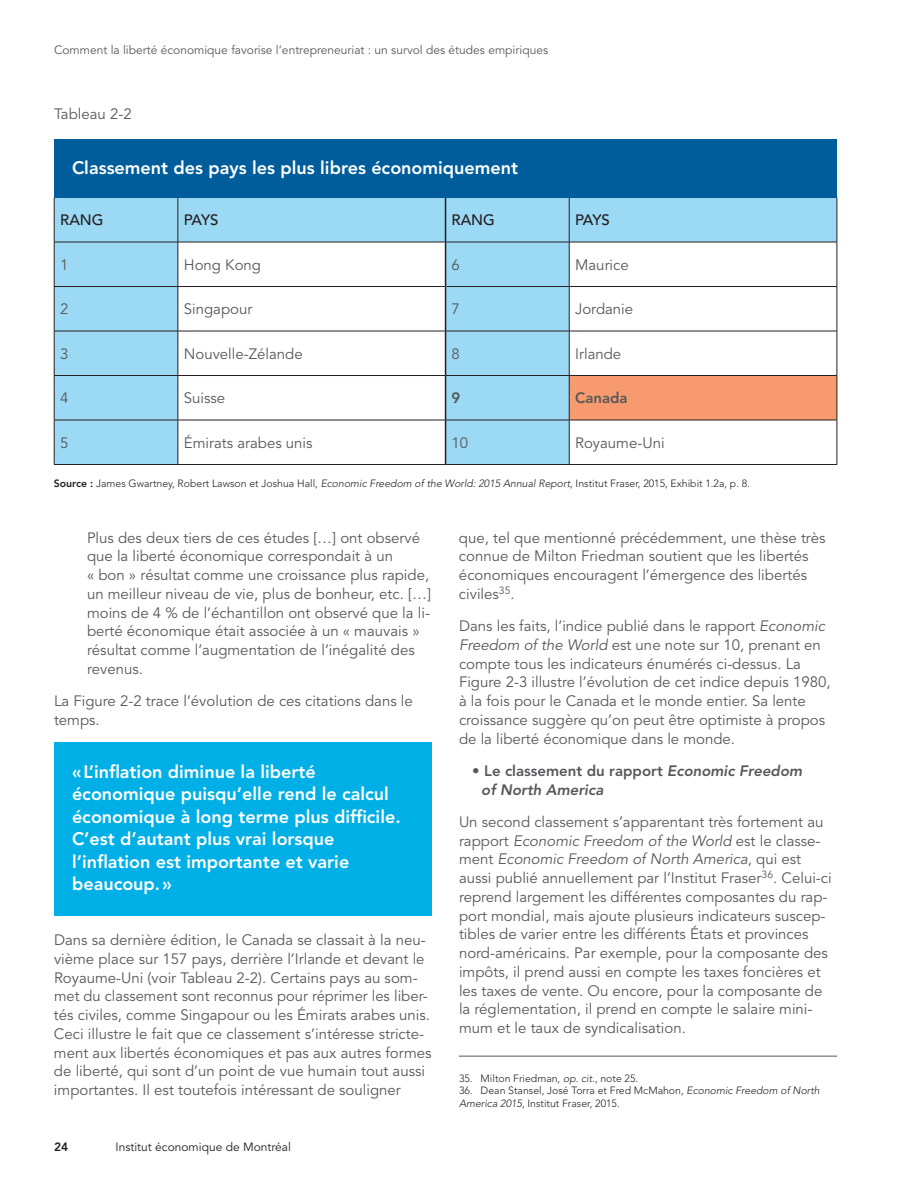
<style>
.page{position:relative;width:918px;height:1188px;background:#fff}
.page>*{position:absolute;margin:0;border:0;box-sizing:border-box;transform-origin:0 0}
.t1{font:800 18px/22.5px "Avenir LT Std";color:#fff}
.t2{font:15px/18.8px "Avenir LT Std";color:#57585a}
.t3{font:italic 800 15px/18.8px "Avenir LT Std";color:#57585a}
.t4{font:500 15px "Avenir LT Std";color:#231f20}
.t5{font:800 15px "Avenir LT Std";color:#57585a}
.t6{font:12px "Avenir LT Std";color:#57585a}
.t7{font:12px "Avenir LT Std";color:#231f20}
.t8{font:800 12px "Avenir LT Std";color:#231f20}
.t9{font:300 10.5px/13.5px "Avenir LT Std";color:#231f20}
.s1{font-weight:800}
.s2{font-style:italic}
.s3{font-style:normal}
</style>
<div class="page">
<hr style="left:459px;top:1056px;width:378px;height:1px;background:#57585a">
<svg style="left:55px;top:198px;width:514px;height:266px;fill:#9cd9f4"></svg>
<div style="left:179px;top:198px;width:658px;height:44px;background:#9cd9f4"></div>
<div style="left:569px;top:376px;width:268px;height:44px;background:#f79b6f"></div>
<hr style="left:178px;top:242px;width:1px;height:44px;background:#231f20">
<hr style="left:178px;top:287px;width:1px;height:44px;background:#231f20">
<hr style="left:178px;top:331px;width:1px;height:44px;background:#231f20">
<hr style="left:178px;top:376px;width:1px;height:44px;background:#231f20">
<hr style="left:178px;top:420px;width:1px;height:44px;background:#231f20">
<hr style="left:178px;top:198px;width:1px;height:44px;background:#231f20">
<hr style="left:569px;top:198px;width:1px;height:44px;background:#231f20">
<hr style="left:837px;top:198px;width:1px;height:44px;background:#231f20">
<hr style="left:569px;top:242px;width:1px;height:44px;background:#231f20">
<hr style="left:837px;top:242px;width:1px;height:44px;background:#231f20">
<hr style="left:569px;top:287px;width:1px;height:44px;background:#231f20">
<hr style="left:837px;top:287px;width:1px;height:44px;background:#231f20">
<hr style="left:569px;top:331px;width:1px;height:44px;background:#231f20">
<hr style="left:837px;top:331px;width:1px;height:44px;background:#231f20">
<hr style="left:569px;top:420px;width:1px;height:44px;background:#231f20">
<hr style="left:837px;top:420px;width:1px;height:44px;background:#231f20">
<hr style="left:54px;top:198px;width:1px;height:44px;background:#231f20">
<hr style="left:54px;top:242px;width:1px;height:44px;background:#231f20">
<hr style="left:54px;top:287px;width:1px;height:44px;background:#231f20">
<hr style="left:54px;top:331px;width:1px;height:44px;background:#231f20">
<hr style="left:54px;top:376px;width:1px;height:44px;background:#231f20">
<hr style="left:54px;top:420px;width:1px;height:44px;background:#231f20">
<hr style="left:54px;top:331px;width:124px;height:1px;background:#231f20">
<hr style="left:178px;top:331px;width:267px;height:1px;background:#231f20">
<hr style="left:446px;top:331px;width:123px;height:1px;background:#231f20">
<hr style="left:569px;top:331px;width:268px;height:1px;background:#231f20">
<hr style="left:54px;top:375px;width:124px;height:1px;background:#231f20">
<hr style="left:178px;top:375px;width:268px;height:1px;background:#231f20">
<hr style="left:54px;top:420px;width:124px;height:1px;background:#231f20">
<hr style="left:178px;top:420px;width:268px;height:1px;background:#231f20">
<hr style="left:54px;top:464px;width:124px;height:1px;background:#231f20">
<hr style="left:178px;top:464px;width:268px;height:1px;background:#231f20">
<hr style="left:446px;top:464px;width:123px;height:1px;background:#231f20">
<hr style="left:569px;top:464px;width:268px;height:1px;background:#231f20">
<hr style="left:54px;top:286px;width:124px;height:1px;background:#231f20">
<hr style="left:178px;top:286px;width:267px;height:1px;background:#231f20">
<hr style="left:446px;top:286px;width:123px;height:1px;background:#231f20">
<hr style="left:569px;top:286px;width:268px;height:1px;background:#231f20">
<hr style="left:178px;top:197px;width:268px;height:1px;background:#231f20">
<hr style="left:178px;top:242px;width:267px;height:1px;background:#231f20">
<hr style="left:446px;top:197px;width:123px;height:1px;background:#231f20">
<hr style="left:446px;top:242px;width:123px;height:1px;background:#231f20">
<hr style="left:569px;top:197px;width:268px;height:1px;background:#231f20">
<hr style="left:569px;top:242px;width:268px;height:1px;background:#231f20">
<hr style="left:54px;top:197px;width:124px;height:1px;background:#231f20">
<hr style="left:54px;top:242px;width:124px;height:1px;background:#231f20">
<hr style="left:446px;top:375px;width:123px;height:1px;background:#231f20">
<hr style="left:569px;top:375px;width:268px;height:1px;background:#231f20">
<hr style="left:569px;top:376px;width:1px;height:44px;background:#231f20">
<hr style="left:837px;top:376px;width:1px;height:44px;background:#231f20">
<hr style="left:446px;top:420px;width:123px;height:1px;background:#231f20">
<hr style="left:569px;top:420px;width:268px;height:1px;background:#231f20">
<hr style="left:445px;top:198px;width:1px;height:44px;background:#231f20">
<hr style="left:445px;top:242px;width:1px;height:45px;background:#231f20">
<hr style="left:445px;top:287px;width:1px;height:44px;background:#231f20">
<hr style="left:445px;top:331px;width:1px;height:44px;background:#231f20">
<hr style="left:445px;top:420px;width:1px;height:44px;background:#231f20">
<hr style="left:445px;top:376px;width:1px;height:44px;background:#231f20">
<div style="left:54px;top:139px;width:783px;height:58px;background:#005d9c"></div>
<div style="left:54px;top:742px;width:378px;height:174px;background:#00afe6"></div>
<p class="t6" style="left:54px;top:43px;width:496px">Comment la liberté économique favorise l’entrepreneuriat : un survol des études empiriques</p>
<p class="t2" style="left:54px;top:105px;width:79px">Tableau 2-2</p>
<p class="t1" style="left:72px;top:157px;width:448px">Classement des pays les plus libres économiquement</p>
<p class="t4" style="left:60px;top:212px;width:45px">RANG</p>
<p class="t4" style="left:184px;top:212px;width:36px">PAYS</p>
<p class="t4" style="left:452px;top:212px;width:45px">RANG</p>
<p class="t4" style="left:575px;top:212px;width:36px">PAYS</p>
<p class="t2" style="left:60px;top:256px;width:10px">1</p>
<p class="t2" style="left:184px;top:256px;width:79px">Hong Kong</p>
<p class="t2" style="left:452px;top:256px;width:10px">6</p>
<p class="t2" style="left:575px;top:256px;width:55px">Maurice</p>
<p class="t2" style="left:60px;top:300px;width:10px">2</p>
<p class="t2" style="left:184px;top:300px;width:70px">Singapour</p>
<p class="t2" style="left:452px;top:300px;width:10px">7</p>
<p class="t2" style="left:575px;top:300px;width:60px">Jordanie</p>
<p class="t2" style="left:60px;top:345px;width:10px">3</p>
<p class="t2" style="left:184px;top:345px;width:120px">Nouvelle-Zélande</p>
<p class="t2" style="left:451px;top:345px;width:10px">8</p>
<p class="t2" style="left:575px;top:345px;width:48px">Irlande</p>
<p class="t2" style="left:60px;top:389px;width:10px">4</p>
<p class="t2" style="left:184px;top:389px;width:43px">Suisse</p>
<p class="t5" style="left:451px;top:389px;width:10px">9</p>
<p class="t5" style="left:575px;top:389px;width:54px">Canada</p>
<p class="t2" style="left:60px;top:434px;width:10px">5</p>
<p class="t2" style="left:184px;top:434px;width:130px">Émirats arabes unis</p>
<p class="t2" style="left:451px;top:434px;width:18px">10</p>
<p class="t2" style="left:575px;top:434px;width:91px">Royaume-Uni</p>
<p class="t9" style="left:54px;top:477px;width:698px"><span class="s1">Source :</span> James Gwartney, Robert Lawson et Joshua Hall, <span class="s2">Economic Freedom of the World: 2015 Annual Report</span>, Institut Fraser, 2015, Exhibit 1.2a, p. 8.</p>
<p class="t2" style="left:87px;top:528px;width:345px">Plus des deux tiers de ces études […] ont observé que la liberté économique correspondait à un<br>« bon » résultat comme une croissance plus rapide, un meilleur niveau de vie, plus de bonheur, etc. […] moins de 4 % de l’échantillon ont observé que la li&shy;berté économique était associée à un « mauvais » résultat comme l’augmentation de l’inégalité des revenus.</p>
<p class="t2" style="left:54px;top:692px;width:360px">La Figure 2-2 trace l’évolution de ces citations dans le temps.</p>
<p class="t1" style="left:72px;top:760px;width:330px">«L’inflation diminue la liberté économique puisqu’elle rend le calcul économique à long terme plus difficile.<br>C’est d’autant plus vrai lorsque l’inflation est importante et varie beaucoup.»</p>
<p class="t2" style="left:54px;top:931px;width:379px">Dans sa dernière édition, le Canada se classait à la neu&shy;vième place sur 157 pays, derrière l’Irlande et devant le Royaume-Uni (voir Tableau 2-2). Certains pays au som&shy;met du classement sont reconnus pour réprimer les liber&shy;tés civiles, comme Singapour ou les Émirats arabes unis.<br>Ceci illustre le fait que ce classement s’intéresse stricte&shy;ment aux libertés économiques et pas aux autres formes de liberté, qui sont d’un point de vue humain tout aussi importantes. Il est toutefois intéressant de souligner</p>
<p class="t8" style="left:54px;top:1140px;width:16px">24</p>
<p class="t7" style="left:116px;top:1140px;width:177px">Institut économique de Montréal</p>
<p class="t2" style="left:459px;top:528px;width:368px">que, tel que mentionné précédemment, une thèse très connue de Milton Friedman soutient que les libertés économiques encouragent l’émergence des libertés civiles<sup>35</sup>.</p>
<p class="t2" style="left:459px;top:617px;width:373px">Dans les faits, l’indice publié dans le rapport <span class="s2">Economic Freedom of the World</span> est une note sur 10, prenant en compte tous les indicateurs énumérés ci-dessus. La Figure 2-3 illustre l’évolution de cet indice depuis 1980, à la fois pour le Canada et le monde entier. Sa lente croissance suggère qu’on peut être optimiste à propos de la liberté économique dans le monde.</p>
<p class="t3" style="left:481px;top:761px;width:323px;text-indent:-9px"><span class="s3">• Le classement du rapport</span> Economic Freedom of North America</p>
<p class="t2" style="left:459px;top:813px;width:374px">Un second classement s’apparentant très fortement au rapport <span class="s2">Economic Freedom of the World</span> est le classe&shy;ment <span class="s2">Economic Freedom of North America</span>, qui est aussi publié annuellement par l’Institut Fraser<sup>36</sup>. Celui-ci reprend largement les différentes composantes du rap&shy;port mondial, mais ajoute plusieurs indicateurs suscep&shy;tibles de varier entre les différents États et provinces nord-américains. Par exemple, pour la composante des impôts, il prend aussi en compte les taxes foncières et les taxes de vente. Ou encore, pour la composante de la réglementation, il prend en compte le salaire mini&shy;mum et le taux de syndicalisation.</p>
<p class="t9" style="left:459px;top:1071px;width:181px">35. Milton Friedman, <span class="s2">op. cit.</span>, note 25.</p>
<p class="t9" style="left:459px;top:1083px;width:362px">36. Dean Stansel, José Torra et Fred McMahon, <span class="s2">Economic Freedom of North<br>America 2015</span>, Institut Fraser, 2015.</p>
</div>
